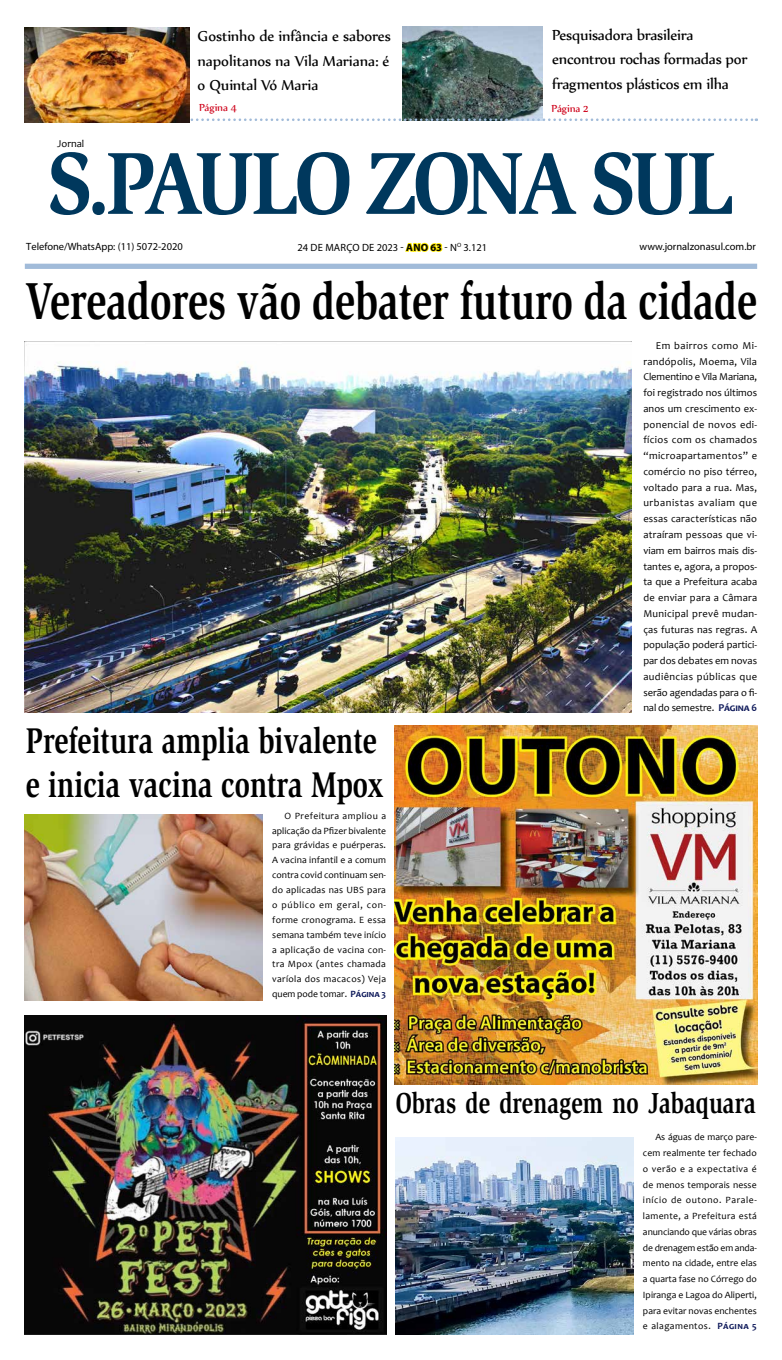
<style>
.page{position:relative;width:782px;height:1360px;background:#fff}
.page>*{position:absolute;margin:0;border:0;box-sizing:border-box;transform-origin:0 0}
.t1{font:700 53.38px "Slimbach";color:#000;scale:.75 1}
.t2{font:700 36.75px/44.1px "Slimbach";color:#000;scale:.77 1}
.t3{font:700 29.75px "Slimbach";color:#000;scale:.77 1}
.t4{font:17.5px/24.5px "Nyala";letter-spacing:-.01em;color:#000;text-align:justify}
.t5{font:12.25px "Nyala";color:#ce0019}
.t6{font:10.5px/15.8px "Candara";letter-spacing:-.005em;color:#000;text-align:justify}
.t7{font:10.5px "Myriad Pro";color:#000}
.t8{font:9.62px/15.8px "Candara";letter-spacing:.005em;color:#000;text-align:justify}
.s1{font-weight:700}
.s2{font-weight:700;color:#0e195a}
</style>
<div class="page">
<img style="left:402px;top:27px;width:140px;height:91px">
<div style="left:25px;top:264px;width:731px;height:5px;background:#a1bbd9"></div>
<svg style="left:189px;top:118px;width:567px;height:3px"></svg>
<svg style="left:405px;top:242px;width:38px;height:10px"></svg>
<svg style="left:50px;top:152px;width:299px;height:63px"></svg>
<svg style="left:366px;top:152px;width:210px;height:63px"></svg>
<svg style="left:593px;top:152px;width:138px;height:63px"></svg>
<img style="left:394px;top:725px;width:362px;height:359px">
<img style="left:25px;top:814px;width:237px;height:186px">
<img style="left:25px;top:1015px;width:361px;height:319px">
<img style="left:25px;top:361px;width:605px;height:351px">
<img style="left:25px;top:28px;width:164px;height:94px">
<img style="left:396px;top:1137px;width:237px;height:197px">
<p class="t6" style="left:57px;top:136px;width:29px">Jornal</p>
<h3 class="t4" style="left:552px;top:22px;width:197px;text-align:left">Pesquisadora brasileira encontrou rochas formadas por fragmentos plásticos em ilha</h3>
<h3 class="t4" style="left:197px;top:24px;width:195px">Gostinho de infância e sabores napolitanos na Vila Mariana: é o Quintal Vó Maria</h3>
<p class="t5" style="left:199px;top:100px;width:39px">Página 4</p>
<p class="t5" style="left:551px;top:101px;width:39px">Página 2</p>
<p class="t7" style="left:26px;top:240px;width:158px">Telefone/Whatsapp: (11) 5072-2020</p>
<p class="t7" style="left:639px;top:240px;width:118px">www.jornalzonasul.com.br</p>
<p class="t7" style="left:297px;top:241px;width:191px">24 de março de 2023 - <span class="s1">ANO 63</span> - n<sup>o</sup> 3.121</p>
<h1 class="t1" style="left:25px;top:269px;width:977px">Vereadores vão debater futuro da cidade</h1>
<p class="t6" style="left:643px;top:337px;width:115px;text-indent:12px">Em bairros como Mi&shy;randópolis, Moema, Vila Clementino e Vila Mariana, foi registrado nos últimos anos um crescimento ex&shy;ponencial de novos edi&shy;fícios com os chamados “microapartamentos” e comércio no piso térreo, voltado para a rua. Mas, urbanistas avaliam que essas características não atraíram pessoas que vi&shy;viam em bairros mais dis&shy;tantes e, agora, a propos&shy;ta que a Prefeitura acaba de enviar para a Câmara Municipal prevê mudan&shy;ças futuras nas regras. A população poderá partici&shy;par dos debates em novas audiências públicas que serão agendadas para o fi&shy;nal do semestre. <span class="s2">Página 6</span></p>
<h2 class="t2" style="left:26px;top:718px;width:466px">Prefeitura amplia bivalente e inicia vacina contra Mpox</h2>
<p class="t8" style="left:272px;top:807px;width:115px;line-height:14.9px;text-indent:12px">O Prefeitura ampliou a aplicação da Pfizer bivalente para grávidas e puérperas.<br>A vacina infantil e a comum contra covid continuam sen&shy;do aplicadas nas UBS para o público em geral, con&shy;forme cronograma. E essa semana também teve início a aplicação de vacina con&shy;tra Mpox (antes chamada varíola dos macacos) Veja quem pode tomar. <span class="s2">Página 3</span></p>
<h3 class="t3" style="left:395px;top:1084px;width:469px">Obras de drenagem no Jabaquara</h3>
<p class="t8" style="left:642px;top:1129px;width:115px;text-indent:12px">As águas de março pare&shy;cem realmente ter fechado o verão e a expectativa é de menos temporais nesse início de outono. Parale&shy;lamente, a Prefeitura está anunciando que várias obras de drenagem estão em anda&shy;mento na cidade, entre elas a quarta fase no Córrego do Ipiranga e Lagoa do Aliperti, para evitar novas enchentes e alagamentos. <span class="s2">Página 5</span></p>
</div>
